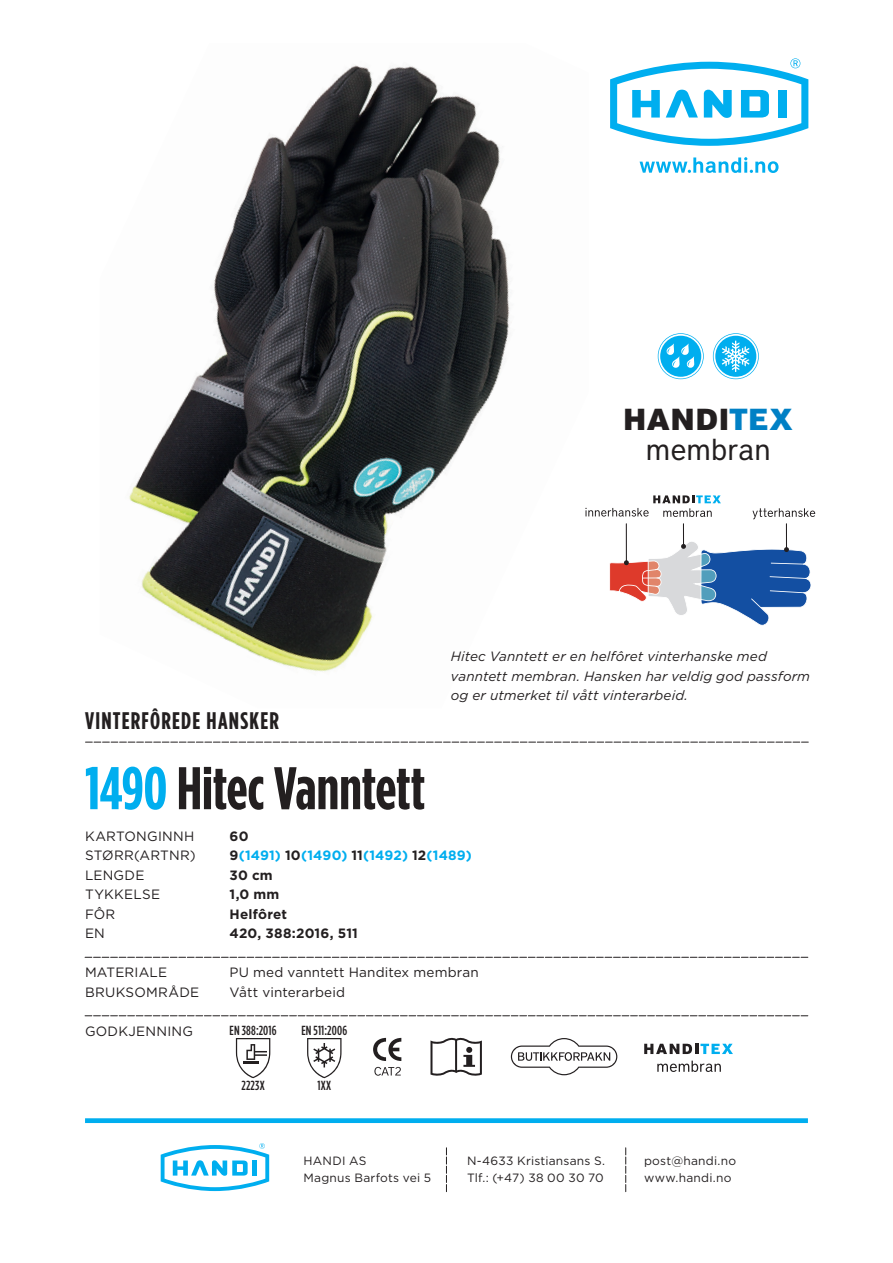
<style>
.page{position:relative;width:893px;height:1263px;background:#fff}
.page>*{position:absolute;margin:0;border:0;box-sizing:border-box;transform-origin:0 0}
.t1{font:700 60px "Gotham Condensed";letter-spacing:-.005em;color:#231f20}
.t2{font:900 30.3px "District";color:#231f20}
.t3{font:30.3px "District";color:#231f20}
.t4{font:700 24px "Gotham Condensed";letter-spacing:.05em;color:#231f20}
.t5{font:13.5px "Gotham";letter-spacing:.015em;color:#231f20}
.t6{font:italic 13.5px/19.5px "Gotham";letter-spacing:.01em;color:#231f20}
.t7{font:700 13.5px "Gotham";letter-spacing:.015em;color:#231f20}
.t8{font:700 13.5px "Gotham";letter-spacing:.005em;color:#00aeef}
.t9{font:500 13.2px "Gotham Condensed";letter-spacing:.015em;color:#231f20}
.t10{font:12px "Gotham";letter-spacing:.02em;color:#231f20}
.s1{color:#0080c5}
.s2{color:#00aeef}
.s3{color:#231f20}
</style>
<div class="page">
<img style="left:129px;top:65px;width:381px;height:607px">
<svg style="left:85px;top:957px;width:723px;height:1px"></svg>
<svg style="left:85px;top:1015px;width:723px;height:1px"></svg>
<div style="left:85px;top:1118px;width:723px;height:5px;background:#00aeef"></div>
<svg style="left:86px;top:742px;width:722px;height:1px"></svg>
<svg style="left:161px;top:1143px;width:108px;height:48px"></svg>
<svg style="left:446px;top:1148px;width:1px;height:44px"></svg>
<svg style="left:625px;top:1148px;width:1px;height:44px"></svg>
<svg style="left:610px;top:58px;width:198px;height:88px"></svg>
<svg style="left:640px;top:157px;width:138px;height:16px"></svg>
<svg style="left:585px;top:495px;width:230px;height:131px"></svg>
<svg style="left:307px;top:1038px;width:34px;height:40px"></svg>
<svg style="left:511px;top:1038px;width:106px;height:37px"></svg>
<svg style="left:373px;top:1038px;width:28px;height:23px"></svg>
<svg style="left:374px;top:1067px;width:27px;height:9px"></svg>
<svg style="left:430px;top:1037px;width:52px;height:39px"></svg>
<svg style="left:236px;top:1038px;width:34px;height:40px"></svg>
<svg style="left:657px;top:1060px;width:64px;height:12px"></svg>
<svg style="left:644px;top:1044px;width:89px;height:10px"></svg>
<svg style="left:658px;top:333px;width:46px;height:46px"></svg>
<svg style="left:713px;top:333px;width:46px;height:46px"></svg>
<p class="t2" style="left:623px;top:400px;width:172px">HANDI<span class="s1">TEX</span></p>
<p class="t3" style="left:646px;top:432px;width:126px">membran</p>
<p class="t4" style="left:85px;top:707px;width:195px">VINTERFÔREDE HANSKER</p>
<p class="t1" style="left:85px;top:753px;width:342px"><span class="s2">1490</span> Hitec Vanntett</p>
<p class="t6" style="left:451px;top:647px;width:361px">Hitec Vanntett er en helfôret vinterhanske med vanntett membran. Hansken har veldig god passform og er utmerket til vått vinterarbeid.</p>
<p class="t5" style="left:85px;top:828px;width:111px">KARTONGINNH</p>
<p class="t7" style="left:230px;top:828px;width:20px">60</p>
<p class="t5" style="left:85px;top:848px;width:112px">STØRR(ARTNR)</p>
<p class="t8" style="left:230px;top:847px;width:244px"><span class="s3">9</span>(1491) <span class="s3">10</span>(1490) <span class="s3">11</span>(1492) <span class="s3">12</span>(1489)</p>
<p class="t5" style="left:85px;top:867px;width:61px">LENGDE</p>
<p class="t7" style="left:230px;top:867px;width:45px">30 cm</p>
<p class="t5" style="left:85px;top:887px;width:77px">TYKKELSE</p>
<p class="t7" style="left:230px;top:886px;width:51px">1,0 mm</p>
<p class="t5" style="left:85px;top:906px;width:32px">FÔR</p>
<p class="t7" style="left:230px;top:906px;width:59px">Helfôret</p>
<p class="t5" style="left:85px;top:926px;width:21px">EN</p>
<p class="t7" style="left:230px;top:925px;width:130px">420, 388:2016, 511</p>
<p class="t5" style="left:85px;top:965px;width:84px">MATERIALE</p>
<p class="t5" style="left:230px;top:965px;width:251px">PU med vanntett Handitex membran</p>
<p class="t5" style="left:85px;top:984px;width:116px">BRUKSOMRÅDE</p>
<p class="t5" style="left:230px;top:984px;width:117px">Vått vinterarbeid</p>
<p class="t5" style="left:85px;top:1023px;width:110px">GODKJENNING</p>
<p class="t9" style="left:230px;top:1023px;width:48px">EN 388:2016</p>
<p class="t9" style="left:301px;top:1023px;width:47px">EN 511:2006</p>
<p class="t9" style="left:241px;top:1077px;width:25px">2223X</p>
<p class="t9" style="left:317px;top:1077px;width:15px">1XX</p>
<p class="t10" style="left:304px;top:1154px;width:65px">HANDI AS</p>
<p class="t10" style="left:467px;top:1154px;width:140px">N-4633 Kristiansans S.</p>
<p class="t10" style="left:644px;top:1154px;width:93px">post@handi.no</p>
<p class="t10" style="left:304px;top:1171px;width:129px">Magnus Barfots vei 5</p>
<p class="t10" style="left:467px;top:1171px;width:138px">Tlf.: (+47) 38 00 30 70</p>
<p class="t10" style="left:644px;top:1171px;width:89px">www.handi.no</p>
</div>
